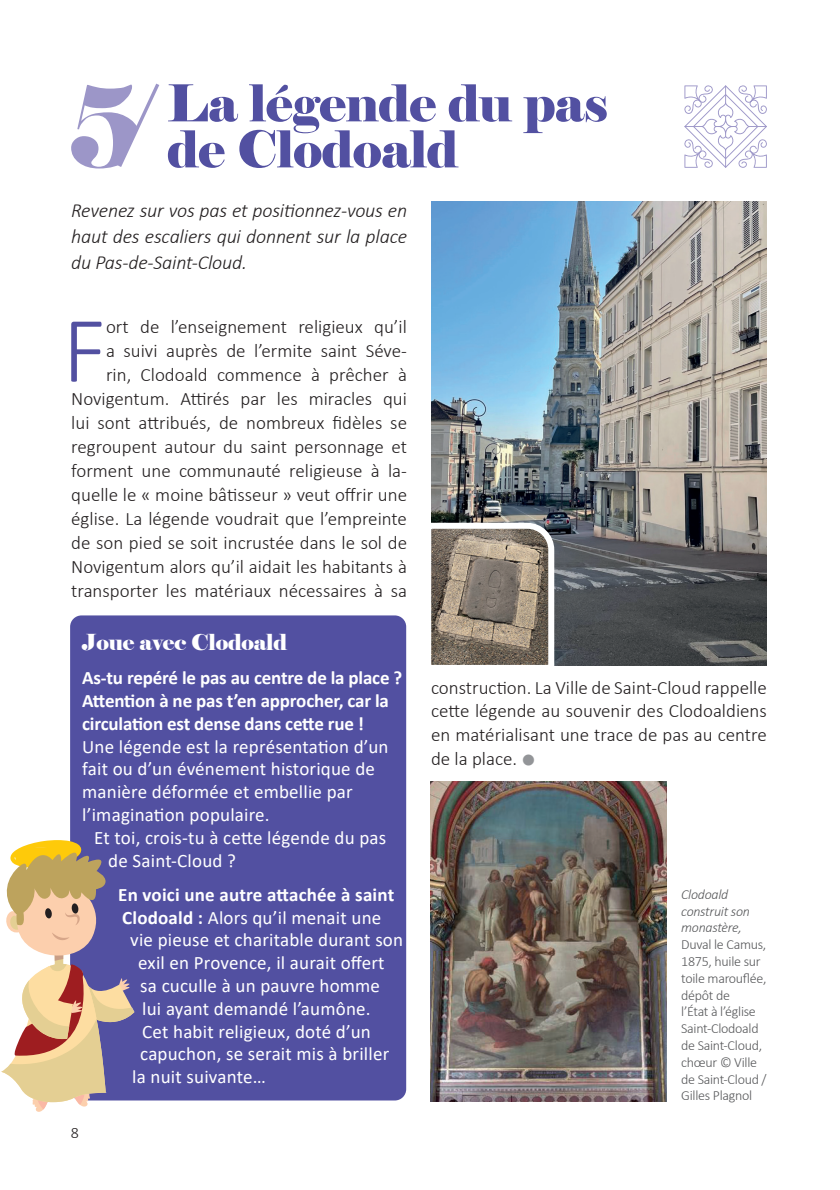
<style>
.page{position:relative;width:840px;height:1190px;background:#fff}
.page>*{position:absolute;margin:0;border:0;box-sizing:border-box;transform-origin:0 0}
.t1{font:300 94.6px "Calibri";color:#5250a1}
.t2{font:50.8px/46px "Elephant";letter-spacing:-.01em;color:#5250a1}
.t3{font:22px "Elephant";letter-spacing:-.01em;color:#fff}
.t4{font:italic 300 20px/26px "Calibri";letter-spacing:-.01em;color:#231f20;text-align:justify}
.t5{font:300 19px/24px "Calibri";color:#231f20;text-align:right}
.t6{font:19px/22.8px "Calibri";letter-spacing:.01em;color:#fff}
.t7{font:700 19px/22.8px "Calibri";letter-spacing:-.01em;color:#fff}
.t8{font:700 19px "Calibri";letter-spacing:.01em;color:#fff}
.t9{font:300 16px "Calibri";color:#231f20}
.t10{font:300 14px/16.8px "Calibri";letter-spacing:-.02em;color:#57585a}
.t11{font:italic 300 14px/16.8px "Calibri";letter-spacing:-.02em;color:#57585a}
.s1{font-size:111.8px;color:#9c96c8}
.s2{font-weight:700}
.s3{color:#939598}
</style>
<div class="page">
<div style="left:70px;top:615px;width:336px;height:485px;background:#5250a1;border-radius:11px"></div>
<img style="left:430px;top:781px;width:236px;height:321px">
<svg style="left:118px;top:83px;width:42px;height:84px"></svg>
<img style="left:431px;top:202px;width:335px;height:463px">
<svg style="left:431px;top:520px;width:126px;height:146px;background:#93887c"></svg>
<svg style="left:684px;top:85px;width:82px;height:83px"></svg>
<svg style="left:1px;top:840px;width:136px;height:272px"></svg>
<h2 class="t2" style="left:167px;top:81px;width:442px;text-indent:-98px"><span class="s1">5</span> La légende du pas de Clodoald</h2>
<p class="t4" style="left:71px;top:197px;width:337px">Revenez sur vos pas et positionnez-vous en haut des escaliers qui donnent sur la place du Pas-de-Saint-Cloud.</p>
<p class="t5" style="left:71px;top:315px;width:337px">ort de l’enseignement religieux qu’il<br>a suivi auprès de l’ermite saint Séve-<br>rin, Clodoald commence à prêcher à Novigentum. Attirés par les miracles qui lui sont attribués, de nombreux fidèles se regroupent autour du saint personnage et forment une communauté religieuse à la&shy;quelle le « moine bâtisseur » veut offrir une église. La légende voudrait que l’empreinte de son pied se soit incrustée dans le sol de Novigentum alors qu’il aidait les habitants à transporter les matériaux nécessaires à sa</p>
<h1 class="t1" style="left:62px;top:291px;width:45px">F</h1>
<p class="t3" style="left:82px;top:628px;width:206px">Joue avec Clodoald</p>
<p class="t7" style="left:82px;top:666px;width:321px">As-tu repéré le pas au centre de la place ?<br>Attention à ne pas t’en approcher, car la circulation est dense dans cette rue !</p>
<p class="t6" style="left:82px;top:734px;width:308px">Une légende est la représentation d’un fait ou d’un événement historique de manière déformée et embellie par l’imagination populaire.</p>
<p class="t6" style="left:108px;top:826px;width:279px;text-indent:-14px">Et toi, crois-tu à cette légende du pas de Saint-Cloud ?</p>
<p class="t8" style="left:118px;top:881px;width:277px">En voici une autre attachée à saint</p>
<p class="t6" style="left:122px;top:905px;width:260px"><span class="s2">Clodoald :</span> Alors qu’il menait une</p>
<p class="t6" style="left:130px;top:928px;width:274px">vie pieuse et charitable durant son</p>
<p class="t6" style="left:138px;top:951px;width:248px">exil en Provence, il aurait offert</p>
<p class="t6" style="left:140px;top:974px;width:241px">sa cuculle à un pauvre homme</p>
<p class="t6" style="left:142px;top:997px;width:230px">lui ayant demandé l’aumône.</p>
<p class="t6" style="left:142px;top:1019px;width:230px">Cet habit religieux, doté d’un</p>
<p class="t6" style="left:140px;top:1042px;width:250px">capuchon, se serait mis à briller</p>
<p class="t6" style="left:132px;top:1065px;width:135px">la nuit suivante…</p>
<p class="t9" style="left:71px;top:1122px;width:10px">8</p>
<p class="t5" style="left:431px;top:675px;width:337px;text-align:justify">construction. La Ville de Saint-Cloud rappelle cette légende au souvenir des Clodoaldiens en matérialisant une trace de pas au centre de la place. <span class="s3">●</span></p>
<p class="t11" style="left:681px;top:886px;width:70px">Clodoald construit son monastère,</p>
<p class="t10" style="left:681px;top:936px;width:87px">Duval le Camus,<br>1875, huile sur toile marouflée, dépôt de<br>l’État à l’église<br>Saint-Clodoald de Saint-Cloud, chœur © Ville de Saint-Cloud /<br>Gilles Plagnol</p>
</div>
